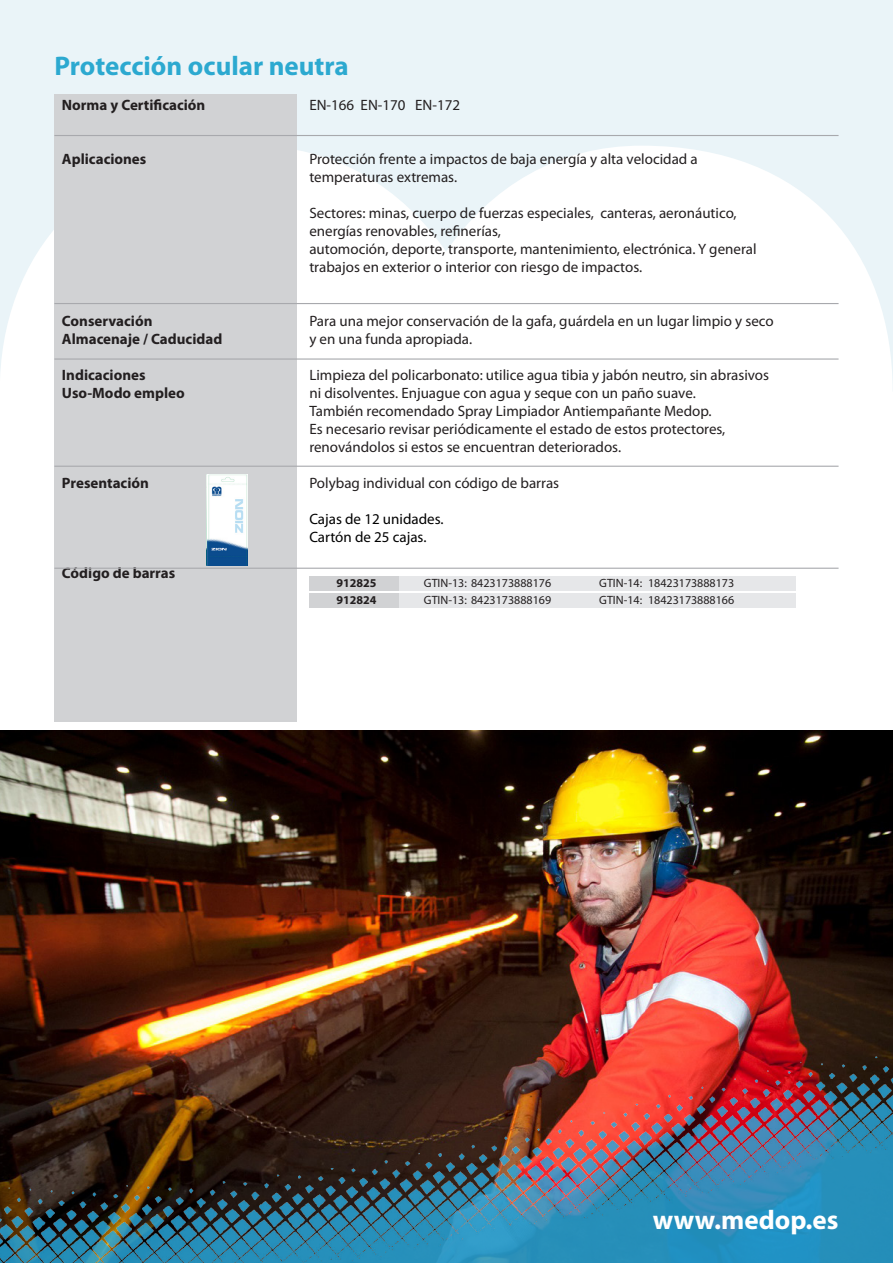
<style>
.page{position:relative;width:893px;height:1263px;background:#fff}
.page>*{position:absolute;margin:0;border:0;box-sizing:border-box;transform-origin:0 0}
.t1{font:700 27px "Myriad Pro";color:#2ca9d0}
.t2{font:700 27px "Myriad Pro";color:#fff}
.t3{font:15px/18px "Myriad Pro";color:#231f20}
.t4{font:700 15px "Myriad Pro";color:#231f20}
.t5{font:15px "Myriad Pro";color:#000}
.t6{font:12px "Myriad Pro";color:#231f20}
.t7{font:700 12px "Myriad Pro";color:#231f20}
</style>
<div class="page">
<svg style="left:0;top:0;width:893px;height:383px;fill:#eaf4f8"></svg>
<div style="left:54px;top:94px;width:243px;height:628px;background:#d1d2d4"></div>
<img style="left:0;top:730px;width:893px;height:325px">
<img style="left:0;top:1055px;width:893px;height:208px">
<hr style="left:54px;top:135px;width:784px;height:1px;background:#a8a9ad">
<hr style="left:54px;top:303px;width:784px;height:1px;background:#a8a9ad">
<hr style="left:54px;top:358px;width:784px;height:2px;background:#a8a9ad">
<hr style="left:54px;top:466px;width:784px;height:1px;background:#a8a9ad">
<hr style="left:54px;top:568px;width:784px;height:1px;background:#a8a9ad">
<img style="left:206px;top:474px;width:2px;height:92px">
<div style="left:399px;top:576px;width:396px;height:14px;background:#e6e7e9"></div>
<div style="left:399px;top:593px;width:396px;height:15px;background:#e6e7e9"></div>
<div style="left:309px;top:576px;width:90px;height:14px;background:#d1d2d4"></div>
<div style="left:309px;top:593px;width:90px;height:15px;background:#d1d2d4"></div>
<img style="left:208px;top:474px;width:39px;height:92px">
<p class="t1" style="left:54px;top:48px;width:296px">Protección ocular neutra</p>
<p class="t4" style="left:62px;top:95px;width:145px">Norma y Certificación</p>
<p class="t4" style="left:62px;top:149px;width:86px">Aplicaciones</p>
<p class="t4" style="left:62px;top:311px;width:92px">Conservación</p>
<p class="t4" style="left:62px;top:329px;width:162px">Almacenaje / Caducidad</p>
<p class="t4" style="left:62px;top:365px;width:85px">Indicaciones</p>
<p class="t4" style="left:62px;top:383px;width:124px">Uso-Modo empleo</p>
<p class="t4" style="left:62px;top:473px;width:88px">Presentación</p>
<p class="t4" style="left:62px;top:563px;width:115px">Código de barras</p>
<p class="t3" style="left:309px;top:96px;width:152px">EN-166 EN-170 EN-172</p>
<p class="t3" style="left:309px;top:150px;width:390px">Protección frente a impactos de baja energía y alta velocidad a</p>
<p class="t3" style="left:309px;top:168px;width:149px">temperaturas extremas.</p>
<p class="t3" style="left:309px;top:204px;width:429px">Sectores: minas, cuerpo de fuerzas especiales, canteras, aeronáutico, energías renovables, refinerías,</p>
<p class="t3" style="left:309px;top:240px;width:449px">automoción, deporte, transporte, mantenimiento, electrónica. Y general</p>
<p class="t3" style="left:309px;top:258px;width:334px">trabajos en exterior o interior con riesgo de impactos.</p>
<p class="t3" style="left:309px;top:312px;width:466px">Para una mejor conservación de la gafa, guárdela en un lugar limpio y seco</p>
<p class="t3" style="left:309px;top:330px;width:164px">y en una funda apropiada.</p>
<p class="t3" style="left:309px;top:366px;width:461px">Limpieza del policarbonato: utilice agua tibia y jabón neutro, sin abrasivos</p>
<p class="t3" style="left:309px;top:384px;width:388px">ni disolventes. Enjuague con agua y seque con un paño suave.</p>
<p class="t3" style="left:309px;top:402px;width:404px">También recomendado Spray Limpiador Antiempañante Medop.</p>
<p class="t3" style="left:309px;top:420px;width:418px">Es necesario revisar periódicamente el estado de estos protectores,</p>
<p class="t3" style="left:309px;top:438px;width:313px">renovándolos si estos se encuentran deteriorados.</p>
<p class="t3" style="left:309px;top:474px;width:251px">Polybag individual con código de barras</p>
<p class="t5" style="left:309px;top:510px;width:136px">Cajas de 12 unidades.</p>
<p class="t5" style="left:309px;top:528px;width:119px">Cartón de 25 cajas.</p>
<p class="t7" style="left:336px;top:576px;width:41px">912825</p>
<p class="t7" style="left:336px;top:593px;width:41px">912824</p>
<p class="t6" style="left:424px;top:576px;width:129px">GTIN-13: 8423173888176</p>
<p class="t6" style="left:424px;top:593px;width:129px">GTIN-13: 8423173888169</p>
<p class="t6" style="left:599px;top:576px;width:44px">GTIN-14:</p>
<p class="t6" style="left:599px;top:593px;width:44px">GTIN-14:</p>
<p class="t6" style="left:648px;top:576px;width:88px">18423173888173</p>
<p class="t6" style="left:648px;top:593px;width:88px">18423173888166</p>
<p class="t2" style="left:653px;top:1202px;width:187px">www.medop.es</p>
</div>
